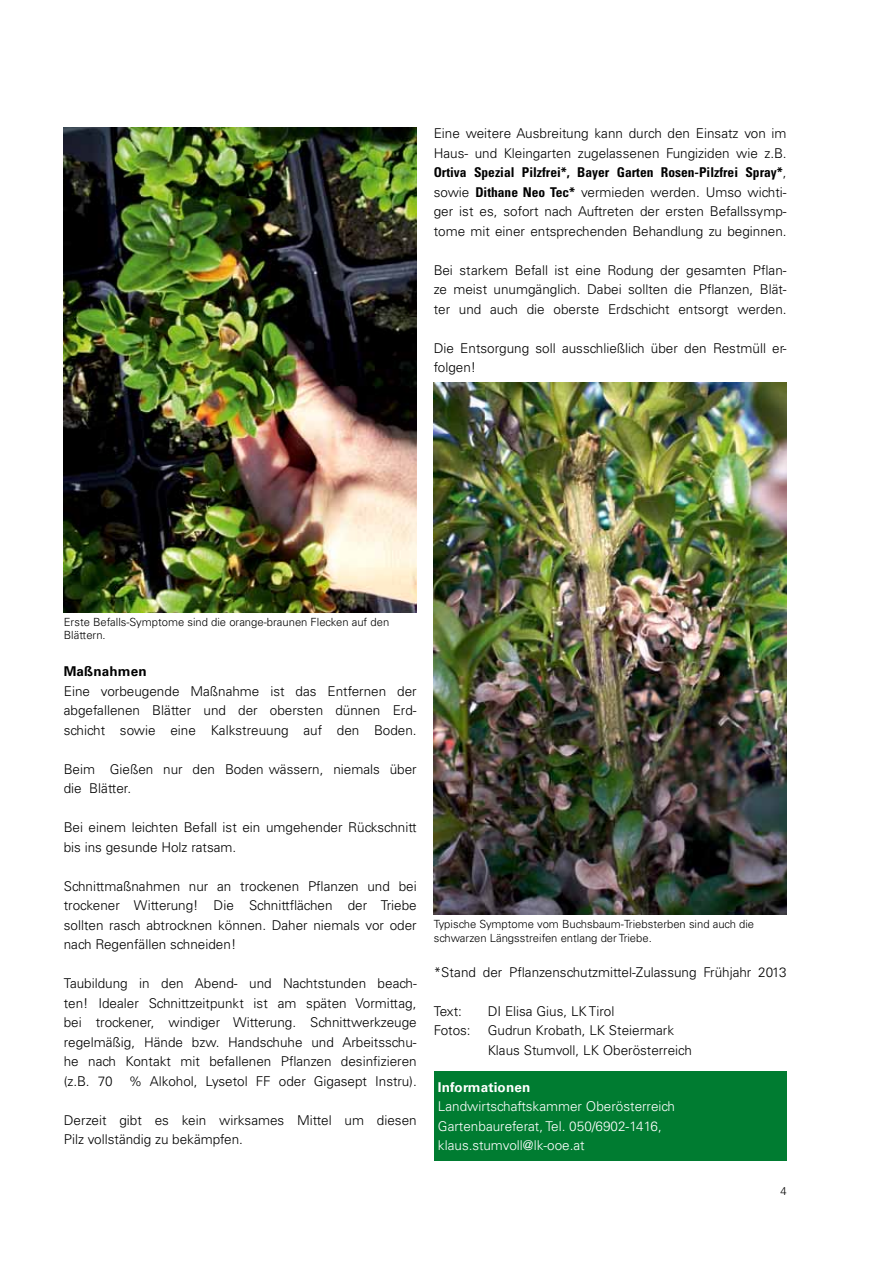
<style>
.page{position:relative;width:893px;height:1263px;background:#fff}
.page>*{position:absolute;margin:0;border:0;box-sizing:border-box;transform-origin:0 0}
.t1{font:300 13.5px/19.5px "Univers LT";color:#000;text-align:justify}
.t2{font:300 13.5px/19.5px "Univers LT";color:#fff}
.t3{font:700 13.5px "Univers LT";letter-spacing:.01em;color:#fff}
.t4{font:700 13.5px "Univers LT";letter-spacing:.01em;color:#000}
.t5{font:300 11.25px/13.5px "Univers LT";color:#000}
.s1{font-weight:700;font-stretch:condensed}
</style>
<div class="page">
<img style="left:64px;top:128px;width:353px;height:484px">
<img style="left:434px;top:383px;width:353px;height:532px">
<div style="left:434px;top:1071px;width:353px;height:90px;background:#007c31"></div>
<p class="t1" style="left:434px;top:124px;width:354px">Eine weitere Ausbreitung kann durch den Einsatz von im Haus- und Kleingarten zugelassenen Fungiziden wie z.B.<br><span class="s1">Ortiva Spezial Pilzfrei*, Bayer Garten Rosen-Pilzfrei Spray*</span>, sowie <span class="s1">Dithane Neo Tec*</span> vermieden werden. Umso wichti&shy;ger ist es, sofort nach Auftreten der ersten Befallssymp&shy;tome mit einer entsprechenden Behandlung zu beginnen.</p>
<p class="t1" style="left:434px;top:260px;width:354px">Bei starkem Befall ist eine Rodung der gesamten Pflan&shy;ze meist unumgänglich. Dabei sollten die Pflanzen, Blät&shy;ter und auch die oberste Erdschicht entsorgt werden.</p>
<p class="t1" style="left:434px;top:338px;width:354px">Die Entsorgung soll ausschließlich über den Restmüll er&shy;folgen!</p>
<p class="t5" style="left:64px;top:615px;width:327px">Erste Befalls-Symptome sind die orange-braunen Flecken auf den<br>Blättern.</p>
<p class="t4" style="left:64px;top:663px;width:84px">Maßnahmen</p>
<p class="t1" style="left:64px;top:681px;width:354px">Eine vorbeugende Maßnahme ist das Entfernen der abgefallenen Blätter und der obersten dünnen Erd&shy;schicht sowie eine Kalkstreuung auf den Boden.</p>
<p class="t1" style="left:64px;top:759px;width:354px">Beim Gießen nur den Boden wässern, niemals über die Blätter.</p>
<p class="t1" style="left:64px;top:818px;width:354px">Bei einem leichten Befall ist ein umgehender Rückschnitt bis ins gesunde Holz ratsam.</p>
<p class="t1" style="left:64px;top:876px;width:354px">Schnittmaßnahmen nur an trockenen Pflanzen und bei trockener Witterung! Die Schnittflächen der Triebe sollten rasch abtrocknen können. Daher niemals vor oder nach Regenfällen schneiden!</p>
<p class="t1" style="left:64px;top:974px;width:354px">Taubildung in den Abend- und Nachtstunden beach&shy;ten! Idealer Schnittzeitpunkt ist am späten Vormittag, bei trockener, windiger Witterung. Schnittwerkzeuge regelmäßig, Hände bzw. Handschuhe und Arbeitsschu&shy;he nach Kontakt mit befallenen Pflanzen desinfizieren (z.B. 70 % Alkohol, Lysetol FF oder Gigasept Instru).</p>
<p class="t1" style="left:64px;top:1110px;width:354px">Derzeit gibt es kein wirksames Mittel um diesen<br>Pilz vollständig zu bekämpfen.</p>
<p class="t5" style="left:434px;top:917px;width:322px">Typische Symptome vom Buchsbaum-Triebsterben sind auch die schwarzen Längsstreifen entlang der Triebe.</p>
<p class="t1" style="left:434px;top:962px;width:354px">*Stand der Pflanzenschutzmittel-Zulassung Frühjahr 2013</p>
<p class="t1" style="left:434px;top:1001px;width:30px">Text:</p>
<p class="t1" style="left:488px;top:1001px;width:128px">DI Elisa Gius, LK Tirol</p>
<p class="t1" style="left:434px;top:1021px;width:38px">Fotos:</p>
<p class="t1" style="left:488px;top:1021px;width:206px">Gudrun Krobath, LK Steiermark<br>Klaus Stumvoll, LK Oberösterreich</p>
<p class="t3" style="left:438px;top:1079px;width:94px">Informationen</p>
<p class="t2" style="left:438px;top:1097px;width:239px">Landwirtschaftskammer Oberösterreich<br>Gartenbaureferat, Tel. 050/6902-1416, klaus.stumvoll@lk-ooe.at</p>
<p class="t5" style="left:780px;top:1184px;width:8px">4</p>
</div>
